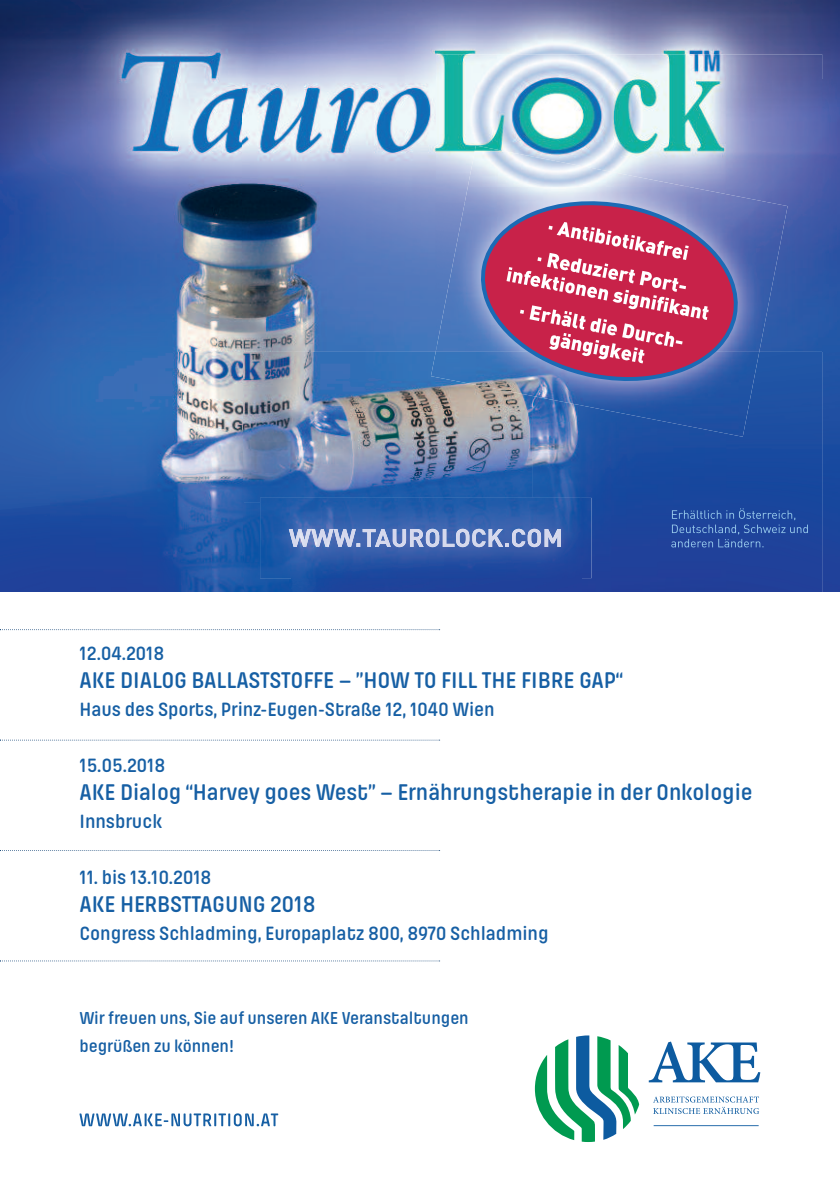
<style>
.page{position:relative;width:840px;height:1191px;background:#fff}
.page>*{position:absolute;margin:0;border:0;box-sizing:border-box;transform-origin:0 0}
.t1{font:600 23.6px "Pilcrow Soft";letter-spacing:-.005em;color:#165fa4}
.t2{font:600 20px "Pilcrow Soft";letter-spacing:-.005em;color:#165fa4}
.t3{font:600 18px/28px "Pilcrow Soft";letter-spacing:-.005em;color:#165fa4}
</style>
<div class="page">
<svg style="left:534px;top:1035px;width:104px;height:107px"></svg>
<svg style="left:648px;top:1041px;width:111px;height:85px"></svg>
<img style="left:821px;top:80px;width:18px;height:511px">
<img style="left:0;top:80px;width:50px;height:511px">
<img style="left:0;top:0;width:839px;height:80px">
<img style="left:50px;top:352px;width:193px;height:239px">
<img style="left:243px;top:352px;width:289px;height:150px">
<img style="left:532px;top:437px;width:48px;height:61px">
<img style="left:725px;top:54px;width:96px;height:537px">
<img style="left:580px;top:437px;width:145px;height:154px">
<img style="left:243px;top:502px;width:48px;height:89px">
<img style="left:291px;top:578px;width:289px;height:13px">
<img style="left:50px;top:54px;width:385px;height:298px">
<img style="left:435px;top:54px;width:290px;height:132px">
<img style="left:430px;top:352px;width:328px;height:85px">
<img style="left:435px;top:186px;width:352px;height:166px">
<img style="left:467px;top:145px;width:222px;height:42px">
<svg style="left:474px;top:193px;width:269px;height:196px;background:#778cc1"></svg>
<svg style="left:479px;top:198px;width:259px;height:186px;background:#85679c"></svg>
<svg style="left:506px;top:222px;width:202px;height:141px;background:#cc4e6f"></svg>
<svg style="left:671px;top:508px;width:136px;height:39px;background:#2c54a5"></svg>
<img style="left:260px;top:498px;width:331px;height:80px">
<img style="left:289px;top:529px;width:271px;height:18px">
<svg style="left:79px;top:1113px;width:199px;height:13px"></svg>
<svg style="left:0;top:739px;width:440px;height:1px"></svg>
<svg style="left:0;top:850px;width:440px;height:1px"></svg>
<svg style="left:0;top:960px;width:440px;height:1px"></svg>
<svg style="left:0;top:629px;width:440px;height:1px"></svg>
<p class="t2" style="left:79px;top:646px;width:86px">12.04.2018</p>
<p class="t1" style="left:79px;top:672px;width:545px">AKE DIALOG BALLASTSTOFFE – ”HOW TO FILL THE FIBRE GAP“</p>
<p class="t2" style="left:79px;top:702px;width:416px">Haus des Sports, Prinz-Eugen-Straße 12, 1040 Wien</p>
<p class="t2" style="left:79px;top:758px;width:87px">15.05.2018</p>
<p class="t1" style="left:79px;top:784px;width:674px">AKE Dialog “Harvey goes West” – Ernährungstherapie in der Onkologie</p>
<p class="t2" style="left:79px;top:814px;width:84px">Innsbruck</p>
<p class="t2" style="left:79px;top:870px;width:133px">11. bis 13.10.2018</p>
<p class="t1" style="left:79px;top:896px;width:237px">AKE HERBSTTAGUNG 2018</p>
<p class="t2" style="left:79px;top:926px;width:470px">Congress Schladming, Europaplatz 800, 8970 Schladming</p>
<p class="t3" style="left:79px;top:1005px;width:390px">Wir freuen uns, Sie auf unseren AKE Veranstaltungen begrüßen zu können!</p>
</div>
